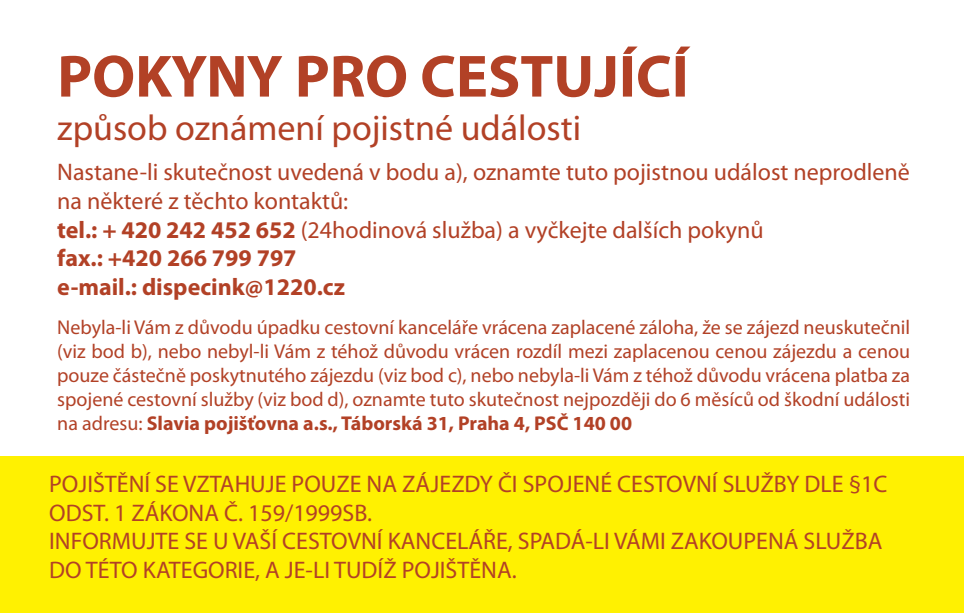
<style>
.page{position:relative;width:964px;height:613px;background:#fff}
.page>*{position:absolute;margin:0;border:0;box-sizing:border-box;transform-origin:0 0}
.t1{font:700 60px "Myriad Pro";color:#b24126}
.t2{font:36px "Myriad Pro";color:#b24126}
.t3{font:24px/28.8px "Myriad Pro";color:#b24126}
.t4{font:700 24px "Myriad Pro";color:#b24126}
.t5{font:20px/24px "Myriad Pro";color:#b24126;text-align:justify}
.s1{font-weight:700}
</style>
<div class="page">
<div style="left:0;top:456px;width:964px;height:156px;background:#fff101"></div>
<p class="t1" style="left:57px;top:37px;width:633px">POKYNY PRO CESTUJÍCÍ</p>
<p class="t2" style="left:57px;top:105px;width:525px">způsob oznámení pojistné události</p>
<p class="t3" style="left:57px;top:157px;width:854px">Nastane-li skutečnost uvedená v bodu a), oznamte tuto pojistnou událost neprodleně na některé z těchto kontaktů:</p>
<p class="t3" style="left:57px;top:214px;width:708px"><span class="s1">tel.: + 420 242 452 652</span> (24hodinová služba) a vyčkejte dalších pokynů</p>
<p class="t4" style="left:57px;top:242px;width:241px">fax.: +420 266 799 797</p>
<p class="t4" style="left:57px;top:271px;width:289px">e-mail.: dispecink@1220.cz</p>
<p class="t5" style="left:57px;top:315px;width:854px">Nebyla-li Vám z důvodu úpadku cestovní kanceláře vrácena zaplacené záloha, že se zájezd neuskutečnil (viz bod b), nebo nebyl-li Vám z téhož důvodu vrácen rozdíl mezi zaplacenou cenou zájezdu a cenou pouze částečně poskytnutého zájezdu (viz bod c), nebo nebyla-li Vám z téhož důvodu vrácena platba za spojené cestovní služby (viz bod d), oznamte tuto skutečnost nejpozději do 6 měsíců od škodní události na adresu: <span class="s1">Slavia pojišťovna a.s., Táborská 31, Praha 4, PSČ 140 00</span></p>
<p class="t3" style="left:49px;top:468px;width:840px">POJIŠTĚNÍ SE VZTAHUJE POUZE NA ZÁJEZDY ČI SPOJENÉ CESTOVNÍ SLUŽBY DLE §1C<br>ODST. 1 ZÁKONA Č. 159/1999SB.</p>
<p class="t3" style="left:49px;top:526px;width:835px">INFORMUJTE SE U VAŠÍ CESTOVNÍ KANCELÁŘE, SPADÁ-LI VÁMI ZAKOUPENÁ SLUŽBA<br>DO TÉTO KATEGORIE, A JE-LI TUDÍŽ POJIŠTĚNA.</p>
</div>
